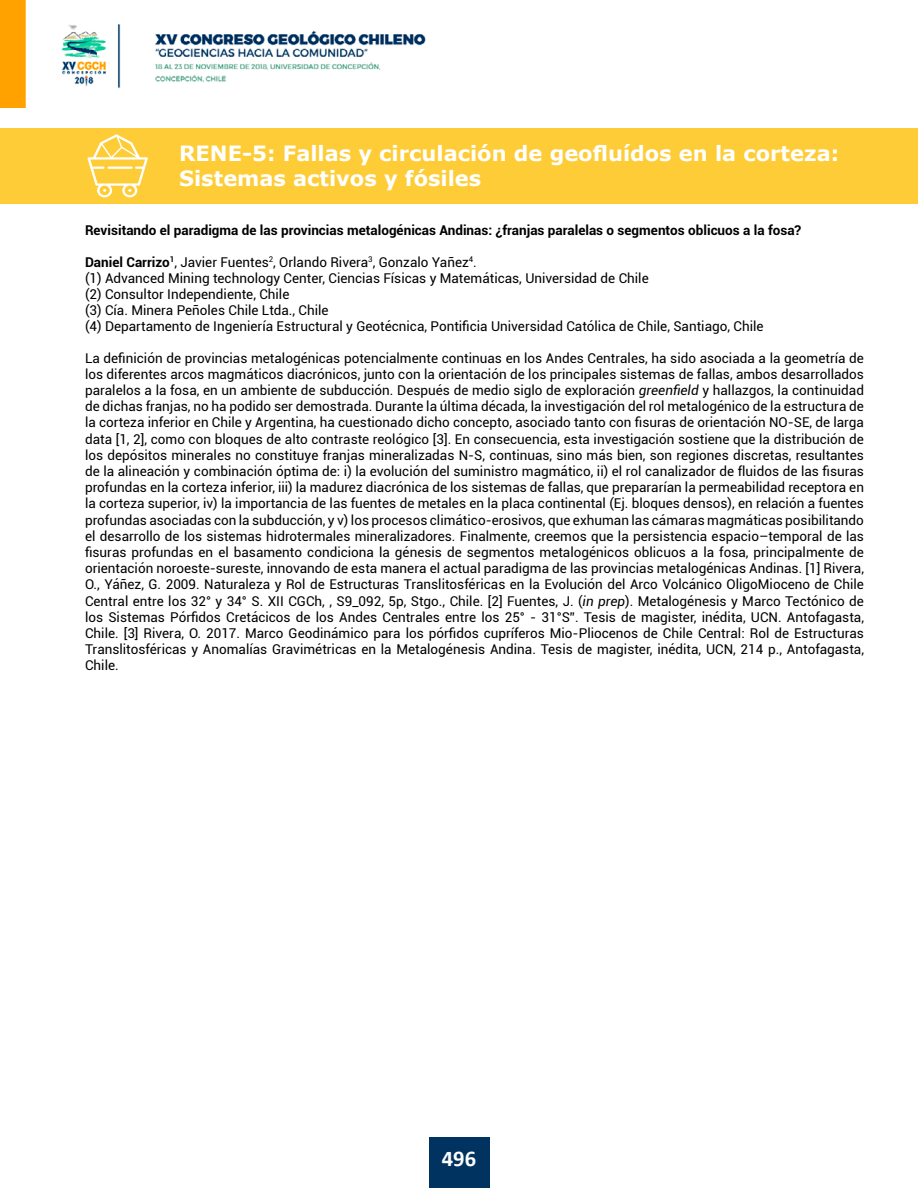
<style>
.page{position:relative;width:918px;height:1188px;background:#fff}
.page>*{position:absolute;margin:0;border:0;box-sizing:border-box;transform-origin:0 0}
.t1{font:700 22.5px "Calibri";color:#fff}
.t2{font:700 21px/25.2px "Verdana";color:#fff}
.t3{font:13.5px/16.2px "Roboto";color:#000}
.t4{font:700 13.5px "Roboto";color:#000}
.s1{font-weight:700}
.s2{font-style:italic}
</style>
<div class="page">
<img style="left:0;top:0;width:426px;height:108px">
<div style="left:429px;top:1138px;width:60px;height:50px;background:#00335f"></div>
<div style="left:0;top:128px;width:918px;height:75px;background:#fecc36"></div>
<svg style="left:87px;top:134px;width:61px;height:63px"></svg>
<h2 class="t2" style="left:179px;top:141px;width:661px">RENE-5: Fallas y circulación de geofluídos en la corteza:<br>Sistemas activos y fósiles</h2>
<p class="t4" style="left:85px;top:221px;width:718px">Revisitando el paradigma de las provincias metalogénicas Andinas: ¿franjas paralelas o segmentos oblicuos a la fosa?</p>
<p class="t3" style="left:85px;top:253px;width:680px"><span class="s1">Daniel Carrizo</span><sup>1</sup>, Javier Fuentes<sup>2</sup>, Orlando Rivera<sup>3</sup>, Gonzalo Yañez<sup>4</sup>.<br>(1) Advanced Mining technology Center, Ciencias Físicas y Matemáticas, Universidad de Chile<br>(2) Consultor Independiente, Chile<br>(3) Cía. Minera Peñoles Chile Ltda., Chile<br>(4) Departamento de Ingeniería Estructural y Geotécnica, Pontificia Universidad Católica de Chile, Santiago, Chile</p>
<p class="t3" style="left:85px;top:349px;width:780px;text-align:justify">La definición de provincias metalogénicas potencialmente continuas en los Andes Centrales, ha sido asociada a la geometría de los diferentes arcos magmáticos diacrónicos, junto con la orientación de los principales sistemas de fallas, ambos desarrollados paralelos a la fosa, en un ambiente de subducción. Después de medio siglo de exploración <span class="s2">greenfield</span> y hallazgos, la continuidad de dichas franjas, no ha podido ser demostrada. Durante la última década, la investigación del rol metalogénico de la estructura de la corteza inferior en Chile y Argentina, ha cuestionado dicho concepto, asociado tanto con fisuras de orientación NO-SE, de larga data [1, 2], como con bloques de alto contraste reológico [3]. En consecuencia, esta investigación sostiene que la distribución de los depósitos minerales no constituye franjas mineralizadas N-S, continuas, sino más bien, son regiones discretas, resultantes de la alineación y combinación óptima de: i) la evolución del suministro magmático, ii) el rol canalizador de fluidos de las fisuras profundas en la corteza inferior, iii) la madurez diacrónica de los sistemas de fallas, que prepararían la permeabilidad receptora en la corteza superior, iv) la importancia de las fuentes de metales en la placa continental (Ej. bloques densos), en relación a fuentes profundas asociadas con la subducción, y v) los procesos climático-erosivos, que exhuman las cámaras magmáticas posibilitando el desarrollo de los sistemas hidrotermales mineralizadores. Finalmente, creemos que la persistencia espacio–temporal de las fisuras profundas en el basamento condiciona la génesis de segmentos metalogénicos oblicuos a la fosa, principalmente de orientación noroeste-sureste, innovando de esta manera el actual paradigma de las provincias metalogénicas Andinas. [1] Rivera, O., Yáñez, G. 2009. Naturaleza y Rol de Estructuras Translitosféricas en la Evolución del Arco Volcánico OligoMioceno de Chile Central entre los 32° y 34° S. XII CGCh, , S9_092, 5p, Stgo., Chile. [2] Fuentes, J. (<span class="s2">in prep</span>). Metalogénesis y Marco Tectónico de los Sistemas Pórfidos Cretácicos de los Andes Centrales entre los 25° - 31°S”. Tesis de magister, inédita, UCN. Antofagasta, Chile. [3] Rivera, O. 2017. Marco Geodinámico para los pórfidos cupríferos Mio-Pliocenos de Chile Central: Rol de Estructuras Translitosféricas y Anomalías Gravimétricas en la Metalogénesis Andina. Tesis de magister, inédita, UCN, 214 p., Antofagasta, Chile.</p>
<h1 class="t1" style="left:442px;top:1143px;width:36px">496</h1>
</div>
